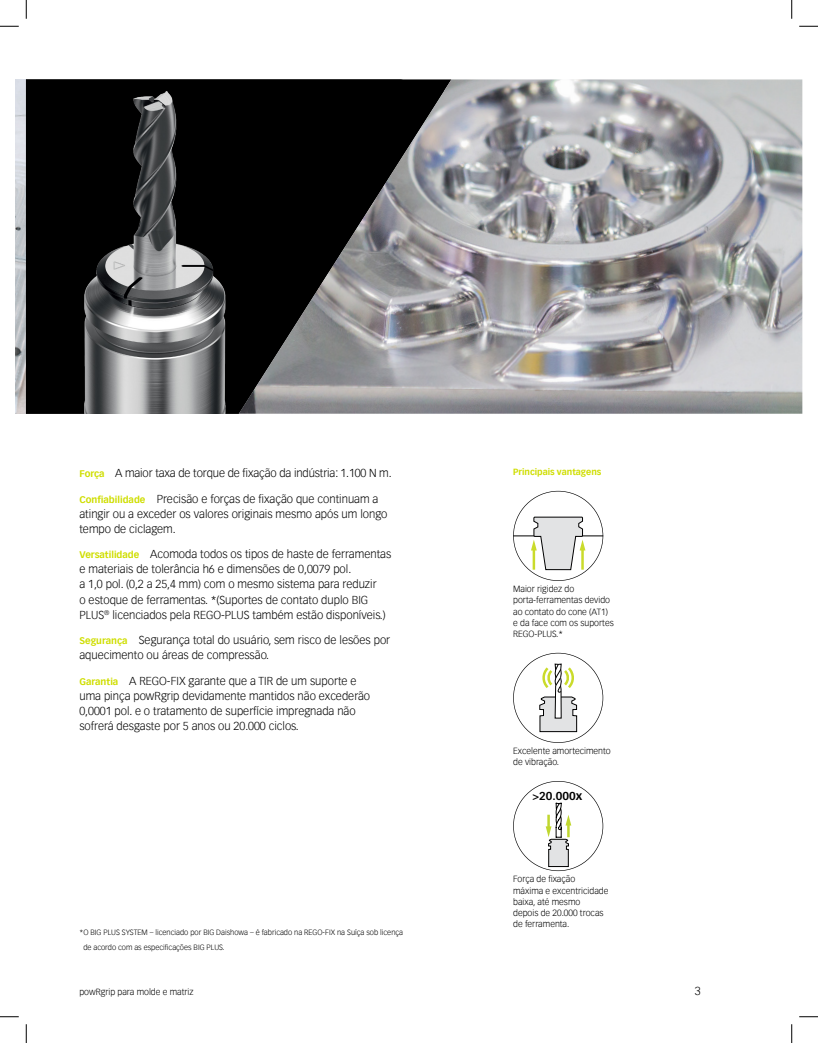
<style>
.page{position:relative;width:818px;height:1043px;background:#fff}
.page>*{position:absolute;margin:0;border:0;box-sizing:border-box;transform-origin:0 0}
.Copy_9{font:300 11.25px/15px "Vectora Com";color:#000}
.t1{font:700 11.25px "Vectora Com";color:#000}
.Copy_9-2{font:300 8.75px/11.2px "Vectora Com";color:#000}
.Copy_9-3{font:700 8.75px "Vectora Com";color:#cfde00}
.Copy_9-4{font:300 7.5px/15px "Vectora Com";color:#000}
.s1{font-weight:700;font-size:9.38px;color:#cfde00}
</style>
<div class="page">
<img style="left:16px;top:79px;width:10px;height:335px">
<div style="left:26px;top:79px;width:47px;height:335px;background:#000"></div>
<img style="left:283px;top:79px;width:519px;height:335px">
<svg style="left:513px;top:491px;width:90px;height:90px"></svg>
<svg style="left:513px;top:653px;width:90px;height:90px"></svg>
<svg style="left:513px;top:781px;width:90px;height:90px"></svg>
<img style="left:73px;top:79px;width:210px;height:335px">
<svg style="left:0;top:25px;width:19px;height:2px"></svg>
<svg style="left:799px;top:25px;width:19px;height:2px"></svg>
<svg style="left:0;top:1016px;width:19px;height:1px"></svg>
<svg style="left:799px;top:1016px;width:19px;height:1px"></svg>
<svg style="left:25px;top:0;width:2px;height:19px"></svg>
<svg style="left:25px;top:1024px;width:2px;height:18px"></svg>
<svg style="left:791px;top:0;width:1px;height:19px"></svg>
<svg style="left:791px;top:1024px;width:1px;height:18px"></svg>
<p class="Copy_9" style="left:79px;top:465px;width:314px"><span class="s1">Força</span> A maior taxa de torque de fixação da indústria: 1.100 N m.</p>
<p class="Copy_9" style="left:79px;top:491px;width:309px"><span class="s1">Confiabilidade</span> Precisão e forças de fixação que continuam a atingir ou a exceder os valores originais mesmo após um longo tempo de ciclagem.</p>
<p class="Copy_9" style="left:79px;top:547px;width:313px"><span class="s1">Versatilidade</span> Acomoda todos os tipos de haste de ferramentas e materiais de tolerância h6 e dimensões de 0,0079 pol.<br>a 1,0 pol. (0,2 a 25,4 mm) com o mesmo sistema para reduzir<br>o estoque de ferramentas. *(Suportes de contato duplo BIG PLUS<sup>®</sup> licenciados pela REGO-PLUS também estão disponíveis.)</p>
<p class="Copy_9" style="left:79px;top:632px;width:312px"><span class="s1">Segurança</span> Segurança total do usuário, sem risco de lesões por aquecimento ou áreas de compressão.</p>
<p class="Copy_9" style="left:79px;top:673px;width:292px"><span class="s1">Garantia</span> A REGO-FIX garante que a TIR de um suporte e uma pinça powRgrip devidamente mantidos não excederão 0,0001 pol. e o tratamento de superfície impregnada não sofrerá desgaste por 5 anos ou 20.000 ciclos.</p>
<p class="Copy_9-4" style="left:83px;top:924px;width:321px;text-indent:-4px">*O BIG PLUS SYSTEM – licenciado por BIG Daishowa – é fabricado na REGO-FIX na Suíça sob licença de acordo com as especificações BIG PLUS.</p>
<p class="Copy_9-3" style="left:513px;top:467px;width:90px">Principais vantagens</p>
<p class="Copy_9-2" style="left:513px;top:583px;width:102px">Maior rigidez do porta-ferramentas devido ao contato do cone (AT1) e da face com os suportes<br>REGO-PLUS.*</p>
<p class="Copy_9-2" style="left:513px;top:745px;width:99px">Excelente amortecimento de vibração.</p>
<p class="t1" style="left:532px;top:788px;width:51px">&gt;20.000x</p>
<p class="Copy_9-2" style="left:513px;top:873px;width:97px">Força de fixação<br>máxima e excentricidade baixa, até mesmo<br>depois de 20.000 trocas de ferramenta.</p>
<p class="Copy_9-2" style="left:79px;top:986px;width:116px">powRgrip para molde e matriz</p>
<p class="Copy_9" style="left:694px;top:983px;width:7px">3</p>
</div>
